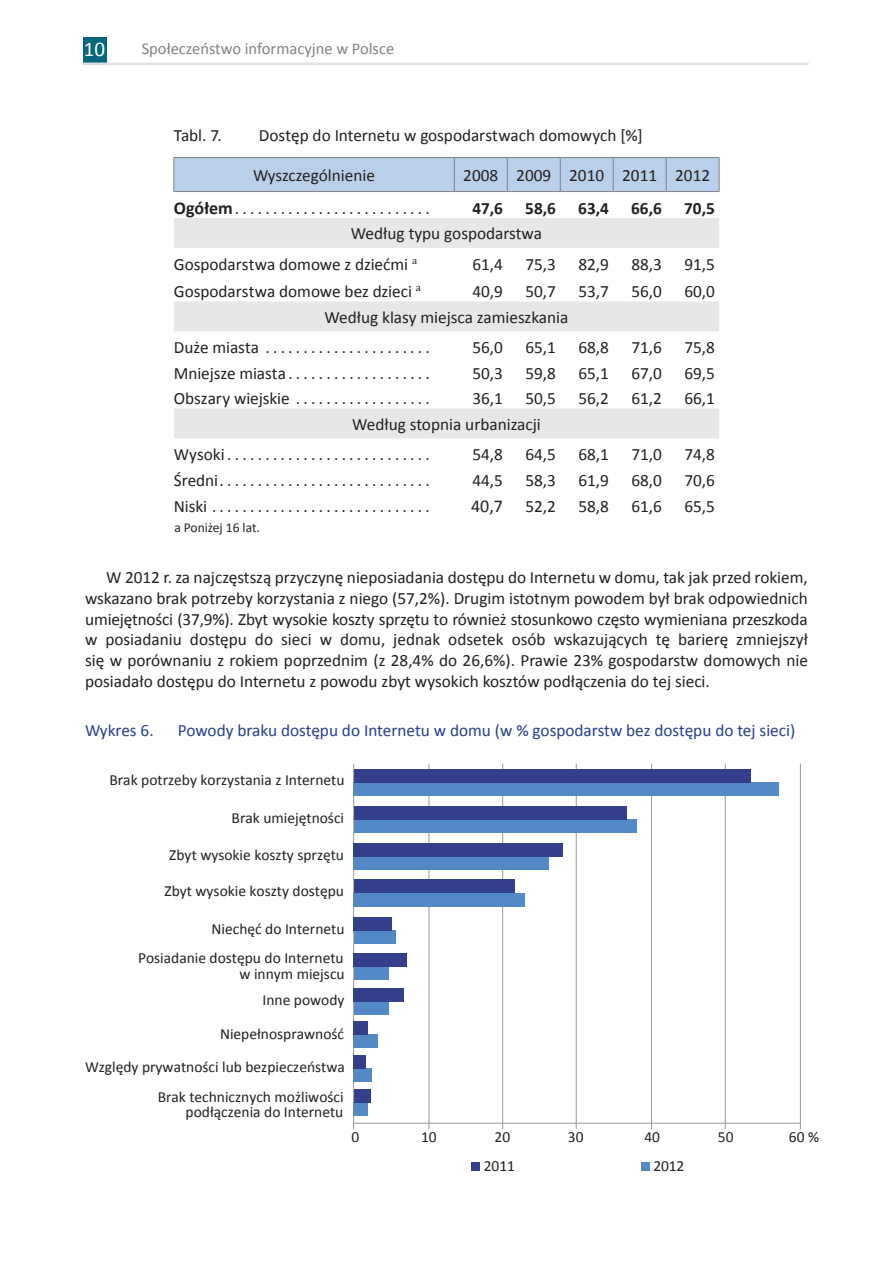
<style>
.page{position:relative;width:893px;height:1263px;background:#fff}
.page>*{position:absolute;margin:0;border:0;box-sizing:border-box;transform-origin:0 0}
.t1{font:21px "Calibri";color:#fff}
.t2{font:18px "Calibri";color:#231f20}
.t3{font:17.25px/20.7px "Calibri";color:#231f20}
.t4{font:17.25px "Calibri";color:#253f8e}
.t5{font:700 17.25px "Calibri";color:#231f20}
.t6{font:16.5px "Calibri";color:#808285}
.t7{font:15.45px/15.5px "Calibri";color:#231f20;text-align:right}
.t8{font:13.5px "Calibri";color:#231f20}
.s1{font-weight:700;font-size:18px}
.s2{font-size:17.25px}
</style>
<div class="page">
<div style="left:83px;top:38px;width:24px;height:27px;background:#06687a"></div>
<hr style="left:83px;top:63px;width:725px;height:2px;background:#e1e2e4">
<div style="left:175px;top:158px;width:544px;height:33px;background:#b8d0eb"></div>
<svg style="left:174px;top:218px;width:545px;height:220px"></svg>
<hr style="left:174px;top:158px;width:1px;height:33px;background:#808285">
<hr style="left:454px;top:158px;width:1px;height:33px;background:#808285">
<hr style="left:507px;top:158px;width:1px;height:33px;background:#808285">
<hr style="left:560px;top:158px;width:1px;height:33px;background:#808285">
<hr style="left:613px;top:158px;width:1px;height:33px;background:#808285">
<hr style="left:666px;top:158px;width:1px;height:33px;background:#808285">
<hr style="left:719px;top:158px;width:1px;height:33px;background:#808285">
<hr style="left:174px;top:191px;width:280px;height:1px;background:#808285">
<hr style="left:454px;top:191px;width:53px;height:1px;background:#808285">
<hr style="left:507px;top:191px;width:53px;height:1px;background:#808285">
<hr style="left:560px;top:191px;width:53px;height:1px;background:#808285">
<hr style="left:613px;top:191px;width:53px;height:1px;background:#808285">
<hr style="left:666px;top:191px;width:53px;height:1px;background:#808285">
<hr style="left:174px;top:157px;width:280px;height:1px;background:#808285">
<hr style="left:454px;top:157px;width:53px;height:1px;background:#808285">
<hr style="left:507px;top:157px;width:53px;height:1px;background:#808285">
<hr style="left:560px;top:157px;width:53px;height:1px;background:#808285">
<hr style="left:613px;top:157px;width:53px;height:1px;background:#808285">
<hr style="left:666px;top:157px;width:53px;height:1px;background:#808285">
<hr style="left:800px;top:763px;width:1px;height:366px;background:#989a9d">
<hr style="left:725px;top:763px;width:1px;height:366px;background:#989a9d">
<hr style="left:651px;top:763px;width:1px;height:366px;background:#989a9d">
<hr style="left:576px;top:763px;width:1px;height:366px;background:#989a9d">
<hr style="left:502px;top:763px;width:1px;height:366px;background:#989a9d">
<hr style="left:429px;top:763px;width:1px;height:366px;background:#989a9d">
<hr style="left:354px;top:1123px;width:447px;height:1px;background:#989a9d">
<hr style="left:353px;top:763px;width:1px;height:366px;background:#989a9d">
<div style="left:472px;top:1162px;width:8px;height:9px;background:#333f8b"></div>
<div style="left:641px;top:1162px;width:9px;height:9px;background:#5389c7"></div>
<div style="left:354px;top:1069px;width:18px;height:13px;background:#5389c7"></div>
<div style="left:354px;top:1055px;width:12px;height:14px;background:#333f8b"></div>
<div style="left:354px;top:1035px;width:24px;height:13px;background:#5389c7"></div>
<div style="left:354px;top:1021px;width:14px;height:14px;background:#333f8b"></div>
<div style="left:354px;top:1102px;width:14px;height:14px;background:#5389c7"></div>
<div style="left:354px;top:1089px;width:17px;height:13px;background:#333f8b"></div>
<div style="left:354px;top:1002px;width:34px;height:13px;background:#5389c7"></div>
<div style="left:354px;top:988px;width:50px;height:14px;background:#333f8b"></div>
<div style="left:354px;top:930px;width:42px;height:13px;background:#5389c7"></div>
<div style="left:354px;top:917px;width:38px;height:13px;background:#333f8b"></div>
<div style="left:354px;top:966px;width:34px;height:13px;background:#5389c7"></div>
<div style="left:354px;top:953px;width:53px;height:13px;background:#333f8b"></div>
<div style="left:354px;top:857px;width:195px;height:13px;background:#5389c7"></div>
<div style="left:354px;top:844px;width:209px;height:13px;background:#333f8b"></div>
<div style="left:354px;top:820px;width:283px;height:13px;background:#5389c7"></div>
<div style="left:354px;top:807px;width:273px;height:13px;background:#333f8b"></div>
<div style="left:354px;top:893px;width:171px;height:13px;background:#5389c7"></div>
<div style="left:354px;top:880px;width:160px;height:13px;background:#333f8b"></div>
<div style="left:354px;top:782px;width:425px;height:14px;background:#5389c7"></div>
<div style="left:354px;top:769px;width:396px;height:13px;background:#333f8b"></div>
<p class="t1" style="left:84px;top:36px;width:23px">10</p>
<p class="t6" style="left:142px;top:38px;width:254px">Społeczeństwo informacyjne w Polsce</p>
<p class="t3" style="left:174px;top:124px;width:49px">Tabl. 7.</p>
<p class="t3" style="left:259px;top:124px;width:385px">Dostęp do Internetu w gospodarstwach domowych [%]</p>
<p class="t3" style="left:253px;top:164px;width:124px">Wyszczególnienie</p>
<p class="t3" style="left:463px;top:164px;width:248px">2008 2009 2010 2011 2012</p>
<p class="t3" style="left:174px;top:197px;width:258px"><span class="s1">Ogółem</span>..........................</p>
<p class="t5" style="left:472px;top:197px;width:32px">47,6</p>
<p class="t5" style="left:525px;top:197px;width:32px">58,6</p>
<p class="t5" style="left:578px;top:197px;width:32px">63,4</p>
<p class="t5" style="left:631px;top:197px;width:32px">66,6</p>
<p class="t5" style="left:684px;top:197px;width:32px">70,5</p>
<p class="t3" style="left:174px;top:217px;width:370px;line-height:31px;text-indent:177px">Według typu gospodarstwa<br>Gospodarstwa domowe z dziećmi <sup>a</sup></p>
<p class="t3" style="left:472px;top:254px;width:32px">61,4</p>
<p class="t3" style="left:525px;top:254px;width:32px">75,3</p>
<p class="t3" style="left:578px;top:254px;width:32px">82,9</p>
<p class="t3" style="left:631px;top:254px;width:32px">88,3</p>
<p class="t3" style="left:684px;top:254px;width:32px">91,5</p>
<p class="t3" style="left:174px;top:280px;width:249px">Gospodarstwa domowe bez dzieci <sup>a</sup></p>
<p class="t3" style="left:472px;top:280px;width:32px">40,9</p>
<p class="t3" style="left:525px;top:280px;width:32px">50,7</p>
<p class="t3" style="left:578px;top:280px;width:32px">53,7</p>
<p class="t3" style="left:631px;top:280px;width:32px">56,0</p>
<p class="t3" style="left:684px;top:280px;width:32px">60,0</p>
<p class="t3" style="left:174px;top:301px;width:396px;line-height:30px;text-indent:151px">Według klasy miejsca zamieszkania<br>Duże miasta ......................</p>
<p class="t3" style="left:472px;top:336px;width:32px">56,0</p>
<p class="t3" style="left:525px;top:336px;width:32px">65,1</p>
<p class="t3" style="left:578px;top:336px;width:32px">68,8</p>
<p class="t3" style="left:631px;top:336px;width:32px">71,6</p>
<p class="t3" style="left:684px;top:336px;width:32px">75,8</p>
<p class="t3" style="left:174px;top:362px;width:258px">Mniejsze miasta...................</p>
<p class="t3" style="left:472px;top:362px;width:32px">50,3</p>
<p class="t3" style="left:525px;top:362px;width:32px">59,8</p>
<p class="t3" style="left:578px;top:362px;width:32px">65,1</p>
<p class="t3" style="left:631px;top:362px;width:32px">67,0</p>
<p class="t3" style="left:684px;top:362px;width:32px">69,5</p>
<p class="t3" style="left:174px;top:387px;width:258px">Obszary wiejskie ..................</p>
<p class="t3" style="left:472px;top:387px;width:32px">36,1</p>
<p class="t3" style="left:525px;top:387px;width:32px">50,5</p>
<p class="t3" style="left:578px;top:387px;width:32px">56,2</p>
<p class="t3" style="left:631px;top:387px;width:32px">61,2</p>
<p class="t3" style="left:684px;top:387px;width:32px">66,1</p>
<p class="t3" style="left:174px;top:408px;width:369px;line-height:30px;text-indent:178px">Według stopnia urbanizacji<br>Wysoki...........................</p>
<p class="t3" style="left:472px;top:443px;width:32px">54,8</p>
<p class="t3" style="left:525px;top:443px;width:32px">64,5</p>
<p class="t3" style="left:578px;top:443px;width:32px">68,1</p>
<p class="t3" style="left:631px;top:443px;width:32px">71,0</p>
<p class="t3" style="left:684px;top:443px;width:32px">74,8</p>
<p class="t3" style="left:174px;top:469px;width:258px">Średni............................</p>
<p class="t3" style="left:472px;top:469px;width:32px">44,5</p>
<p class="t3" style="left:525px;top:469px;width:32px">58,3</p>
<p class="t3" style="left:578px;top:469px;width:32px">61,9</p>
<p class="t3" style="left:631px;top:469px;width:32px">68,0</p>
<p class="t3" style="left:684px;top:469px;width:32px">70,6</p>
<p class="t3" style="left:174px;top:495px;width:257px">Niski.............................</p>
<p class="t2" style="left:471px;top:495px;width:86px">40,7 <span class="s2">52,2</span></p>
<p class="t3" style="left:578px;top:495px;width:32px">58,8</p>
<p class="t3" style="left:631px;top:495px;width:32px">61,6</p>
<p class="t3" style="left:684px;top:495px;width:32px">65,5</p>
<p class="t8" style="left:174px;top:519px;width:87px">a Poniżej 16 lat.</p>
<p class="t3" style="left:85px;top:566px;width:724px;text-align:justify;text-indent:21px">W 2012 r. za najczęstszą przyczynę nieposiadania dostępu do Internetu w domu, tak jak przed rokiem, wskazano brak potrzeby korzystania z niego (57,2%). Drugim istotnym powodem był brak odpowiednich umiejętności (37,9%). Zbyt wysokie koszty sprzętu to również stosunkowo często wymieniana przeszkoda w posiadaniu dostępu do sieci w domu, jednak odsetek osób wskazujących tę barierę zmniejszył się w porównaniu z rokiem poprzednim (z 28,4% do 26,6%). Prawie 23% gospodarstw domowych nie posiadało dostępu do Internetu z powodu zbyt wysokich kosztów podłączenia do tej sieci.</p>
<p class="t4" style="left:85px;top:719px;width:70px">Wykres 6.</p>
<p class="t4" style="left:178px;top:719px;width:619px">Powody braku dostępu do Internetu w domu (w % gospodarstw bez dostępu do tej sieci)</p>
<p class="t7" style="left:109px;top:772px;width:236px">Brak potrzeby korzystania z Internetu</p>
<p class="t7" style="left:232px;top:809px;width:114px">Brak umiejętności</p>
<p class="t7" style="left:169px;top:846px;width:176px">Zbyt wysokie koszty sprzętu</p>
<p class="t7" style="left:165px;top:883px;width:181px">Zbyt wysokie koszty dostępu</p>
<p class="t7" style="left:138px;top:914px;width:208px;line-height:29px">Niechęć do Internetu<br>Posiadanie dostępu do Internetu</p>
<p class="t7" style="left:239px;top:965px;width:107px">w innym miejscu</p>
<p class="t7" style="left:263px;top:992px;width:83px">Inne powody</p>
<p class="t7" style="left:220px;top:1025px;width:126px">Niepełnosprawność</p>
<p class="t7" style="left:85px;top:1059px;width:261px">Względy prywatności lub bezpieczeństwa</p>
<p class="t7" style="left:158px;top:1088px;width:187px">Brak technicznych możliwości podłączenia do Internetu</p>
<p class="t7" style="left:352px;top:1128px;width:9px">0</p>
<p class="t7" style="left:421px;top:1128px;width:17px">10</p>
<p class="t7" style="left:494px;top:1128px;width:17px">20</p>
<p class="t7" style="left:568px;top:1128px;width:17px">30</p>
<p class="t7" style="left:644px;top:1128px;width:17px">40</p>
<p class="t7" style="left:718px;top:1128px;width:17px">50</p>
<p class="t7" style="left:789px;top:1128px;width:32px">60 %</p>
<p class="t7" style="left:484px;top:1157px;width:33px">2011</p>
<p class="t7" style="left:653px;top:1157px;width:33px">2012</p>
</div>
